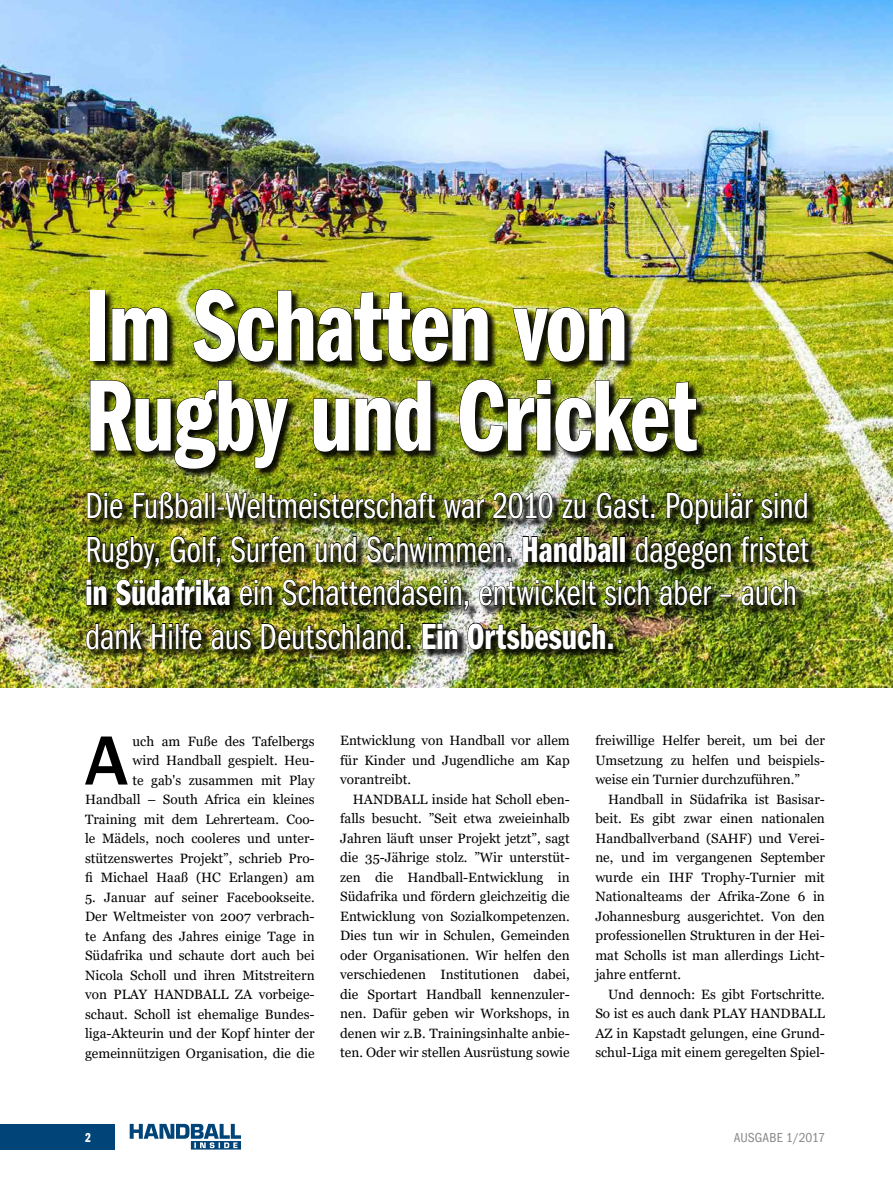
<style>
.page{position:relative;width:893px;height:1191px;background:#fff}
.page>*{position:absolute;margin:0;border:0;box-sizing:border-box;transform-origin:0 0}
.t1{font:105px/90px "Franklin Gothic LT Demi Cmpr";letter-spacing:-.01em;color:#fff}
.t2{font:500 72px "Franklin Gothic LT";color:#000}
.t3{font:37.5px/43.5px "Franklin Gothic LT Book Cmpr";letter-spacing:-.005em;color:#fff}
.t4{font:13.5px/19.5px "Georgia";color:#000;text-align:justify}
.t5{font:condensed 13.5px "Franklin Gothic LT";letter-spacing:.005em;color:#878787}
.t6{font:13.5px "Franklin Gothic LT Demi Cmpr";color:#fff}
.s1{font-family:"Franklin Gothic LT Demi Cmpr"}
</style>
<div class="page">
<div style="left:0;top:1123px;width:114px;height:26px;background:#004478"></div>
<svg style="left:130px;top:1123px;width:111px;height:26px"></svg>
<img style="left:0;top:0;width:893px;height:687px">
<div style="left:86px;top:289px;width:732px;height:369px;background:#000;opacity:.9"></div>
<div style="left:90px;top:290px;width:15px;height:71px;border:1px solid #000"></div>
<svg style="left:111px;top:307px;width:57px;height:54px;background:#373c04"></svg>
<img style="left:192px;top:288px;width:297px;height:74px">
<img style="left:512px;top:307px;width:113px;height:55px">
<img style="left:89px;top:380px;width:200px;height:89px">
<img style="left:313px;top:380px;width:118px;height:72px">
<img style="left:459px;top:378px;width:239px;height:74px">
<svg style="left:87px;top:492px;width:36px;height:27px"></svg>
<svg style="left:133px;top:491px;width:70px;height:29px;background:#42450f"></svg>
<div style="left:205px;top:492px;width:3px;height:26px;border:1px solid #000"></div>
<div style="left:211px;top:492px;width:4px;height:26px;border:1px solid #000"></div>
<svg style="left:217px;top:492px;width:44px;height:27px"></svg>
<div style="left:262px;top:492px;width:4px;height:26px;border:1px solid #000"></div>
<img style="left:267px;top:492px;width:169px;height:27px">
<svg style="left:443px;top:498px;width:42px;height:21px"></svg>
<img style="left:492px;top:492px;width:61px;height:27px">
<svg style="left:562px;top:498px;width:24px;height:21px"></svg>
<svg style="left:596px;top:492px;width:59px;height:27px;background:#333e10"></svg>
<svg style="left:666px;top:492px;width:56px;height:33px;background:#36410f"></svg>
<div style="left:725px;top:492px;width:3px;height:26px;border:1px solid #000"></div>
<svg style="left:730px;top:492px;width:24px;height:27px"></svg>
<svg style="left:760px;top:492px;width:48px;height:27px"></svg>
<svg style="left:87px;top:535px;width:73px;height:34px;background:#3c430a"></svg>
<svg style="left:170px;top:535px;width:31px;height:28px"></svg>
<div style="left:203px;top:536px;width:3px;height:26px;border:1px solid #000"></div>
<svg style="left:207px;top:535px;width:14px;height:32px"></svg>
<img style="left:230px;top:535px;width:75px;height:28px">
<svg style="left:315px;top:535px;width:42px;height:28px"></svg>
<img style="left:366px;top:535px;width:145px;height:28px">
<img style="left:522px;top:535px;width:89px;height:28px">
<div style="left:612px;top:536px;width:6px;height:26px;border:1px solid #000"></div>
<div style="left:620px;top:536px;width:5px;height:26px;border:1px solid #000"></div>
<img style="left:635px;top:535px;width:97px;height:34px">
<svg style="left:740px;top:535px;width:69px;height:28px;background:#3c460f"></svg>
<svg style="left:86px;top:579px;width:21px;height:27px"></svg>
<img style="left:115px;top:578px;width:116px;height:28px">
<svg style="left:239px;top:579px;width:34px;height:27px"></svg>
<img style="left:281px;top:579px;width:188px;height:31px">
<img style="left:479px;top:579px;width:102px;height:27px">
<div style="left:582px;top:579px;width:4px;height:26px;border:1px solid #000"></div>
<svg style="left:587px;top:580px;width:10px;height:26px"></svg>
<svg style="left:604px;top:579px;width:46px;height:27px"></svg>
<svg style="left:659px;top:579px;width:53px;height:27px"></svg>
<svg style="left:720px;top:594px;width:12px;height:3px"></svg>
<svg style="left:741px;top:579px;width:55px;height:27px"></svg>
<img style="left:85px;top:622px;width:58px;height:28px">
<svg style="left:151px;top:622px;width:22px;height:27px"></svg>
<div style="left:176px;top:623px;width:3px;height:26px;border:1px solid #000"></div>
<svg style="left:180px;top:622px;width:23px;height:28px"></svg>
<svg style="left:211px;top:629px;width:41px;height:21px"></svg>
<img style="left:261px;top:622px;width:93px;height:28px">
<div style="left:357px;top:623px;width:3px;height:26px;border:1px solid #000"></div>
<svg style="left:362px;top:622px;width:49px;height:28px"></svg>
<svg style="left:422px;top:622px;width:36px;height:27px"></svg>
<img style="left:467px;top:622px;width:146px;height:28px">
<h1 class="t1" style="left:85px;top:282px;width:614px">Im Schatten von<br>Rugby und Cricket</h1>
<h3 class="t3" style="left:85px;top:484px;width:725px">Die Fußball-Weltmeisterschaft war 2010 zu Gast. Populär sind Rugby, Golf, Surfen und Schwimmen. <span class="s1">Handball</span> dagegen fristet <span class="s1">in Südafrika</span> ein Schattendasein, entwickelt sich aber – auch dank Hilfe aus Deutschland. <span class="s1">Ein Ortsbesuch.</span></h3>
<p class="t4" style="left:85px;top:731px;width:231px;text-align:right">uch am Fuße des Tafelbergs<br>wird Handball gespielt. Heu-<br>te gab's zusammen mit Play<br>Handball – South Africa ein kleines<br>Training mit dem Lehrerteam. Coo&shy;le Mädels, noch cooleres und unter&shy;stützenswertes Projekt”, schrieb Pro&shy;fi Michael Haaß (HC Erlangen) am</p>
<p class="t4" style="left:85px;top:887px;width:231px">5. Januar auf seiner Facebookseite.<br>Der Weltmeister von 2007 verbrach&shy;te Anfang des Jahres einige Tage in Südafrika und schaute dort auch bei Nicola Scholl und ihren Mitstreitern von PLAY HANDBALL ZA vorbeige&shy;schaut. Scholl ist ehemalige Bundes&shy;liga-Akteurin und der Kopf hinter der gemeinnützigen Organisation, die die</p>
<h2 class="t2" style="left:85px;top:720px;width:45px">A</h2>
<p class="t4" style="left:340px;top:731px;width:231px">Entwicklung von Handball vor allem für Kinder und Jugendliche am Kap vorantreibt.</p>
<p class="t4" style="left:340px;top:790px;width:231px;text-indent:13px">HANDBALL inside hat Scholl eben&shy;falls besucht. ”Seit etwa zweieinhalb Jahren läuft unser Projekt jetzt”, sagt die 35-Jährige stolz. ”Wir unterstüt&shy;zen die Handball-Entwicklung in Südafrika und fördern gleichzeitig die Entwicklung von Sozialkompetenzen.<br>Dies tun wir in Schulen, Gemeinden oder Organisationen. Wir helfen den verschiedenen Institutionen dabei, die Sportart Handball kennenzuler&shy;nen. Dafür geben wir Workshops, in denen wir z.B. Trainingsinhalte anbie&shy;ten. Oder wir stellen Ausrüstung sowie</p>
<p class="t4" style="left:595px;top:731px;width:231px">freiwillige Helfer bereit, um bei der Umsetzung zu helfen und beispiels&shy;weise ein Turnier durchzuführen.”</p>
<p class="t4" style="left:595px;top:789px;width:231px;text-indent:13px">Handball in Südafrika ist Basisar&shy;beit. Es gibt zwar einen nationalen Handballverband (SAHF) und Verei&shy;ne, und im vergangenen September wurde ein IHF Trophy-Turnier mit Nationalteams der Afrika-Zone 6 in Johannesburg ausgerichtet. Von den professionellen Strukturen in der Hei&shy;mat Scholls ist man allerdings Licht&shy;jahre entfernt.</p>
<p class="t4" style="left:595px;top:984px;width:231px;text-indent:13px">Und dennoch: Es gibt Fortschritte.<br>So ist es auch dank PLAY HANDBALL AZ in Kapstadt gelungen, eine Grund&shy;schul-Liga mit einem geregelten Spiel-</p>
<p class="t6" style="left:85px;top:1129px;width:7px">2</p>
<p class="t5" style="left:734px;top:1129px;width:93px">AUSGABE 1/2017</p>
</div>
